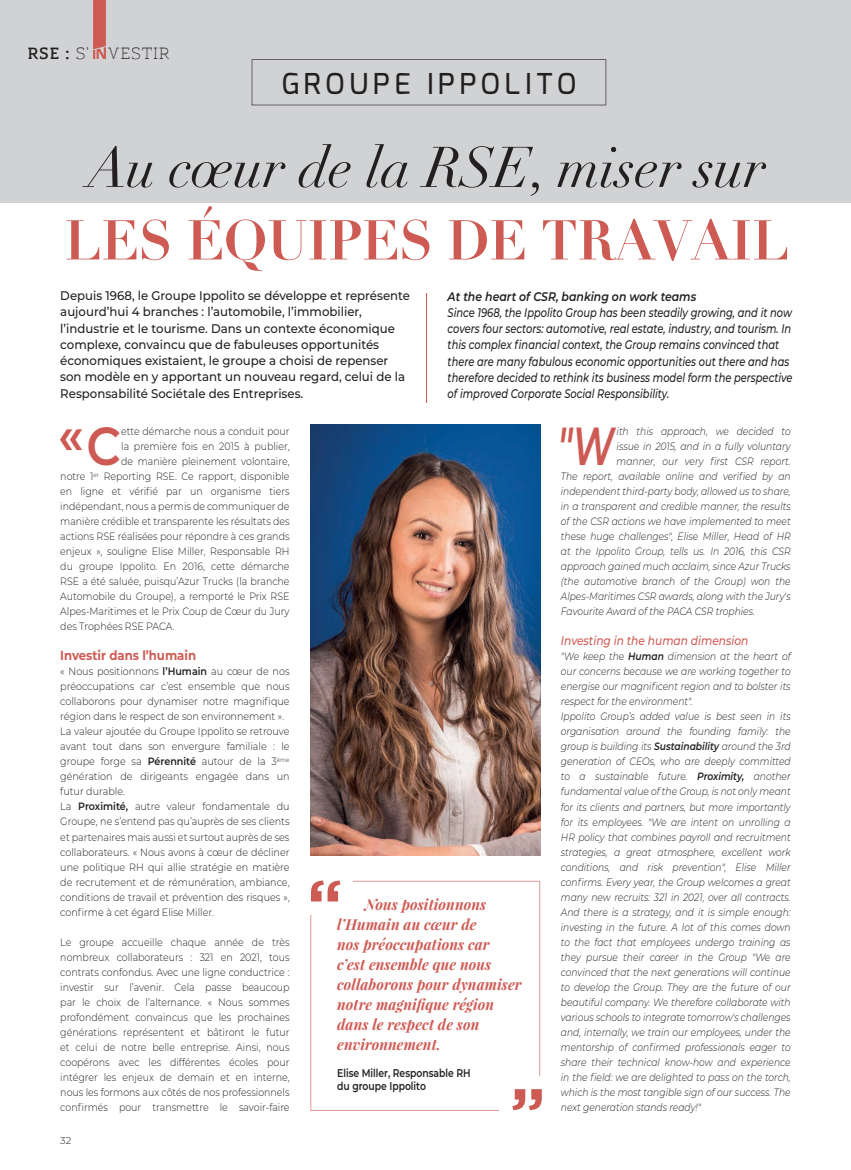
<style>
.page{position:relative;width:851px;height:1170px;background:#fff}
.page>*{position:absolute;margin:0;border:0;box-sizing:border-box;transform-origin:0 0}
.t1{font:700 65px "Gotham";color:#cd5b54}
.t2{font:italic 56.25px "Didot";color:#231f20}
.t3{font:700 55px "Didot";color:#cd5b54;scale:.94 1}
.t4{font:italic 600 53.5px "Montserrat";color:#cd5b54;scale:.68 1}
.t5{font:600 53.5px "Montserrat";color:#cd5b54;scale:.89 1}
.t6{font:500 28.75px "Exo";letter-spacing:.16em;color:#231f20}
.t7{font:300 16.12px "Amazing Grotesk";letter-spacing:.07em;color:#231f20;scale:.95 1}
.t8{font:italic 700 15px/20px "Playfair Display";letter-spacing:.01em;color:#cd5b54;scale:.95 1}
.t9{font:700 13.12px "Montserrat";color:#cd5b54;scale:.89 1}
.t10{font:italic 500 12.5px/16.2px "Montserrat";color:#231f20;scale:.79 1}
.t11{font:500 12.5px/16.2px "Montserrat";color:#231f20;scale:.94 1}
.t12{font:italic 600 12.5px "Montserrat";color:#231f20;scale:.87 1}
.t13{font:italic 500 12.5px "Montserrat";color:#cd5b54;scale:.85 1}
.t14{font:600 11.25px/13.8px "Montserrat";color:#231f20;scale:.82 1}
.t15{font:italic 300 10.62px/15px "Montserrat";color:#231f20;scale:.86 1}
.t16{font:300 10.62px/15px "Montserrat";color:#231f20;text-align:justify;scale:.89 1}
.t17{font:300 10.62px/15px "Montserrat";color:#231f20;scale:.9 1}
.t18{font:300 10px "Montserrat";color:#231f20}
.s1{font-weight:600}
</style>
<div class="page">
<svg style="left:310px;top:880px;width:230px;height:230px"></svg>
<div style="left:0;top:0;width:850px;height:203px;background:#d1d2d4"></div>
<svg style="left:252px;top:59px;width:354px;height:46px"></svg>
<hr style="left:426px;top:293px;width:1px;height:109px;background:#cd5b54">
<svg style="left:93px;top:0;width:13px;height:59px"></svg>
<img style="left:310px;top:425px;width:230px;height:430px">
<div style="left:307px;top:876px;width:46px;height:38px;background:#fff"></div>
<div style="left:499px;top:1076px;width:45px;height:40px;background:#fff"></div>
<h3 class="t7" style="left:28px;top:44px;width:150px"><span class="s1">RSE :</span> S' VESTIR</h3>
<h3 class="t6" style="left:282px;top:65px;width:296px">GROUPE IPPOLITO</h3>
<h2 class="t2" style="left:87px;top:133px;width:680px">Au cœur de la RSE, miser sur</h2>
<h3 class="t3" style="left:64px;top:205px;width:772px">LES ÉQUIPES DE TRAVAIL</h3>
<p class="t11" style="left:60px;top:287px;width:373px">Depuis 1968, le Groupe Ippolito se développe et représente aujourd’hui 4 branches : l’automobile, l’immobilier, l’industrie et le tourisme. Dans un contexte économique complexe, convaincu que de fabuleuses opportunités économiques existaient, le groupe a choisi de repenser son modèle en y apportant un nouveau regard, celui de la Responsabilité Sociétale des Entreprises.</p>
<p class="t12" style="left:447px;top:287px;width:287px">At the heart of CSR, banking on work teams</p>
<p class="t10" style="left:447px;top:304px;width:438px">Since 1968, the Ippolito Group has been steadily growing, and it now covers four sectors: automotive, real estate, industry, and tourism. In this complex financial context, the Group remains convinced that there are many fabulous economic opportunities out there and has therefore decided to rethink its business model form the perspective of improved Corporate Social Responsibility.</p>
<h3 class="t5" style="left:58px;top:402px;width:72px">«C</h3>
<p class="t16" style="left:121px;top:423px;width:191px">ette démarche nous a conduit pour</p>
<p class="t16" style="left:121px;top:438px;width:191px">la première fois en 2015 à publier,</p>
<p class="t16" style="left:121px;top:453px;width:191px">de manière pleinement volontaire,</p>
<p class="t16" style="left:60px;top:468px;width:259px">notre 1<sup>er</sup> Reporting RSE. Ce rapport, disponible</p>
<p class="t16" style="left:60px;top:483px;width:259px">en ligne et vérifié par un organisme tiers</p>
<p class="t16" style="left:60px;top:498px;width:259px">indépendant, nous a permis de communiquer de</p>
<p class="t16" style="left:60px;top:513px;width:259px">manière crédible et transparente les résultats des</p>
<p class="t16" style="left:60px;top:528px;width:259px">actions RSE réalisées pour répondre à ces grands</p>
<p class="t16" style="left:60px;top:543px;width:259px">enjeux », souligne Elise Miller, Responsable RH</p>
<p class="t16" style="left:60px;top:558px;width:259px">du groupe Ippolito. En 2016, cette démarche</p>
<p class="t16" style="left:60px;top:573px;width:259px">RSE a été saluée, puisqu’Azur Trucks (la branche</p>
<p class="t16" style="left:60px;top:588px;width:259px">Automobile du Groupe), a remporté le Prix RSE</p>
<p class="t16" style="left:60px;top:603px;width:259px">Alpes-Maritimes et le Prix Coup de Cœur du Jury</p>
<p class="t16" style="left:60px;top:618px;width:130px">des Trophées RSE PACA.</p>
<p class="t9" style="left:60px;top:646px;width:154px">Investir dans l’humain</p>
<p class="t17" style="left:60px;top:663px;width:256px">« Nous positionnons <span class="s1">l’Humain</span> au cœur de nos préoccupations car c’est ensemble que nous collaborons pour dynamiser notre magnifique région dans le respect de son environnement ».<br>La valeur ajoutée du Groupe Ippolito se retrouve avant tout dans son envergure familiale : le groupe forge sa <span class="s1">Pérennité</span> autour de la 3<sup>ème </sup>génération de dirigeants engagée dans un futur durable.<br>La <span class="s1">Proximité,</span> autre valeur fondamentale du Groupe, ne s’entend pas qu’auprès de ses clients et partenaires mais aussi et surtout auprès de ses collaborateurs. « Nous avons à cœur de décliner une politique RH qui allie stratégie en matière de recrutement et de rémunération, ambiance, conditions de travail et prévention des risques », confirme à cet égard Elise Miller.</p>
<p class="t16" style="left:60px;top:933px;width:259px">Le groupe accueille chaque année de très nombreux collaborateurs : 321 en 2021, tous contrats confondus. Avec une ligne conductrice : investir sur l’avenir. Cela passe beaucoup par le choix de l’alternance. « Nous sommes profondément convaincus que les prochaines générations représentent et bâtiront le futur et celui de notre belle entreprise. Ainsi, nous coopérons avec les différentes écoles pour intégrer les enjeux de demain et en interne, nous les formons aux côtés de nos professionnels confirmés pour transmettre le savoir-faire</p>
<p class="t18" style="left:60px;top:1133px;width:13px">32</p>
<h1 class="t1" style="left:307px;top:865px;width:37px">“</h1>
<h3 class="t8" style="left:337px;top:894px;width:196px;text-indent:28px">Nous positionnons l’Humain au cœur de<br>nos préoccupations car<br>c’est ensemble que nous collaborons pour dynamiser notre magnifique région dans le respect de son environnement.</h3>
<p class="t14" style="left:337px;top:1065px;width:164px">Elise Miller, Responsable RH du groupe Ippolito</p>
<h1 class="t1" style="left:510px;top:1073px;width:37px">”</h1>
<h3 class="t4" style="left:557px;top:408px;width:88px">"W</h3>
<p class="t15" style="left:616px;top:423px;width:204px">ith this approach, we decided to</p>
<p class="t15" style="left:616px;top:438px;width:205px">issue in 2015, and in a fully voluntary</p>
<p class="t15" style="left:616px;top:453px;width:204px">manner, our very first CSR report.</p>
<p class="t15" style="left:561px;top:468px;width:268px">The report, available online and verified by an</p>
<p class="t15" style="left:561px;top:483px;width:269px">independent third-party body, allowed us to share,</p>
<p class="t15" style="left:561px;top:498px;width:268px">in a transparent and credible manner, the results</p>
<p class="t15" style="left:561px;top:513px;width:268px">of the CSR actions we have implemented to meet</p>
<p class="t15" style="left:561px;top:528px;width:269px">these huge challenges", Elise Miller, Head of HR</p>
<p class="t15" style="left:561px;top:543px;width:269px">at the Ippolito Group, tells us. In 2016, this CSR</p>
<p class="t15" style="left:561px;top:558px;width:268px">approach gained much acclaim, since Azur Trucks</p>
<p class="t15" style="left:561px;top:573px;width:268px">(the automotive branch of the Group) won the</p>
<p class="t15" style="left:561px;top:588px;width:268px">Alpes-Maritimes CSR awards, along with the Jury's</p>
<p class="t15" style="left:561px;top:603px;width:227px">Favourite Award of the PACA CSR trophies.</p>
<p class="t13" style="left:561px;top:632px;width:222px">Investing in the human dimension</p>
<p class="t15" style="left:561px;top:648px;width:270px">"We keep the <span class="s1">Human</span> dimension at the heart of our concerns because we are working together to energise our magnificent region and to bolster its respect for the environment".<br>Ippolito Group’s added value is best seen in its organisation around the founding family: the group is building its <span class="s1">Sustainability</span> around the 3rd generation of CEOs, who are deeply committed to a sustainable future. <span class="s1">Proximity,</span> another fundamental value of the Group, is not only meant for its clients and partners, but more importantly for its employees. "We are intent on unrolling a HR policy that combines payroll and recruitment strategies, a great atmosphere, excellent work conditions, and risk prevention", Elise Miller confirms. Every year, the Group welcomes a great many new recruits: 321 in 2021, over all contracts.<br>And there is a strategy, and it is simple enough: investing in the future. A lot of this comes down to the fact that employees undergo training as they pursue their career in the Group "We are convinced that the next generations will continue to develop the Group. They are the future of our beautiful company. We therefore collaborate with various schools to integrate tomorrow's challenges and, internally, we train our employees, under the mentorship of confirmed professionals eager to share their technical know-how and experience in the field: we are delighted to pass on the torch, which is the most tangible sign of our success. The next generation stands ready!"</p>
</div>
